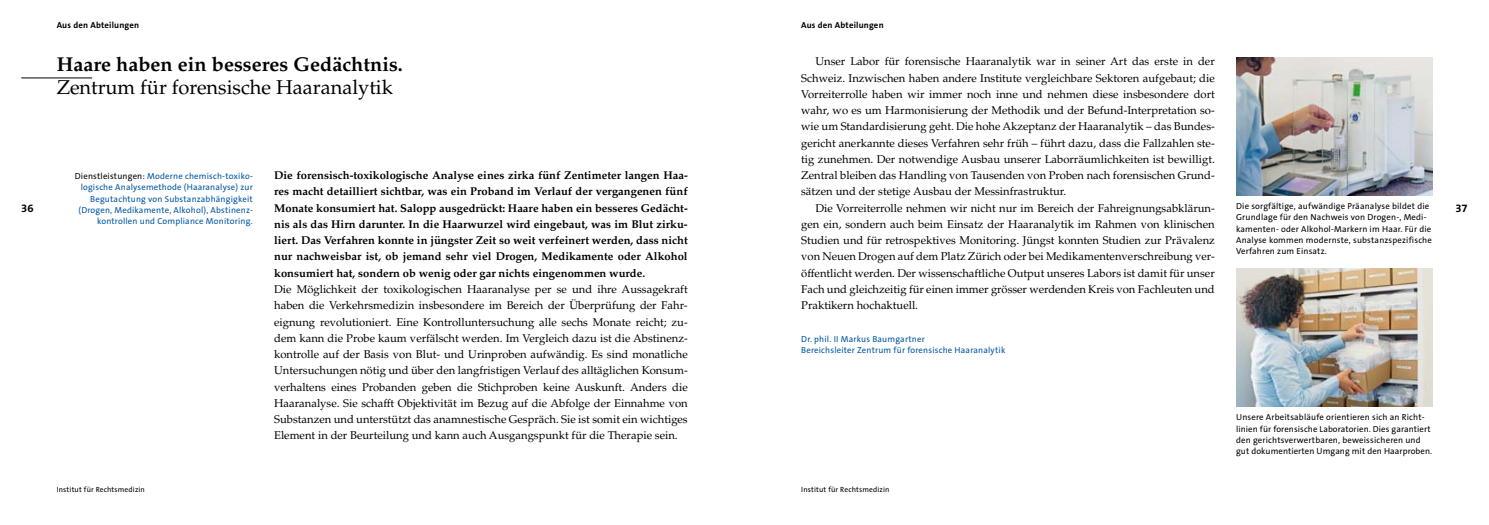
<style>
.page{position:relative;width:1489px;height:525px;background:#fff}
.page>*{position:absolute;margin:0;border:0;box-sizing:border-box;transform-origin:0 0}
.t1{font:20px "Palatino LT Std";color:#000}
.t2{font:700 20px "Palatino LT Std";color:#000}
.t3{font:11.25px/16.2px "Palatino LT Std";color:#000;text-align:justify}
.t4{font:700 11.25px/16.2px "Palatino LT Std";color:#000;text-align:justify}
.t5{font:700 11.25px "The Sans B7";color:#000}
.t6{font:8.75px/11.2px "The Sans B5 Plain";letter-spacing:.02em;color:#000}
.t7{font:8.75px/11.2px "The Sans B5 Plain";letter-spacing:.02em;color:#0057a3;text-align:right}
.t8{font:700 8.75px "The Sans B7";letter-spacing:.02em;color:#000}
.t9{font:7.5px "The Sans B5 Plain";letter-spacing:.02em;color:#000}
.s1{color:#000}
</style>
<div class="page">
<hr style="left:21px;top:77px;width:71px;height:1px;background:#000">
<img style="left:1236px;top:57px;width:195px;height:138px">
<img style="left:1236px;top:268px;width:195px;height:138px">
<p class="t8" style="left:57px;top:20px;width:84px">Aus den Abteilungen</p>
<p class="t8" style="left:801px;top:20px;width:84px">Aus den Abteilungen</p>
<h1 class="t2" style="left:57px;top:53px;width:348px">Haare haben ein besseres Gedächtnis.</h1>
<h1 class="t1" style="left:57px;top:75px;width:337px">Zentrum für forensische Haaranalytik</h1>
<p class="t3" style="left:801px;top:53px;width:415px;text-indent:14px">Unser Labor für forensische Haaranalytik war in seiner Art das erste in der Schweiz. Inzwischen haben andere Institute vergleichbare Sektoren aufgebaut; die Vorreiterrolle haben wir immer noch inne und nehmen diese insbesondere dort wahr, wo es um Harmonisierung der Methodik und der Befund-Interpretation so&shy;wie um Standardisierung geht. Die hohe Akzeptanz der Haaranalytik – das Bundes&shy;gericht anerkannte dieses Verfahren sehr früh – führt dazu, dass die Fallzahlen ste&shy;tig zunehmen. Der notwendige Ausbau unserer Laborräumlichkeiten ist bewilligt.<br>Zentral bleiben das Handling von Tausenden von Proben nach forensischen Grund&shy;sätzen und der stetige Ausbau der Messinfrastruktur.</p>
<p class="t3" style="left:801px;top:200px;width:415px;text-indent:14px">Die Vorreiterrolle nehmen wir nicht nur im Bereich der Fahreignungsabklärun&shy;gen ein, sondern auch beim Einsatz der Haaranalytik im Rahmen von klinischen Studien und für retrospektives Monitoring. Jüngst konnten Studien zur Prävalenz von Neuen Drogen auf dem Platz Zürich oder bei Medikamentenverschreibung ver&shy;öffentlicht werden. Der wissenschaftliche Output unseres Labors ist damit für unser Fach und gleichzeitig für einen immer grösser werdenden Kreis von Fachleuten und Praktikern hochaktuell.</p>
<p class="t7" style="left:801px;top:333px;width:205px;text-align:left">Dr. phil. II Markus Baumgartner<br>Bereichsleiter Zentrum für forensische Haaranalytik</p>
<p class="t4" style="left:274px;top:167px;width:415px">Die forensisch-toxikologische Analyse eines zirka fünf Zentimeter langen Haa&shy;res macht detailliert sichtbar, was ein Proband im Verlauf der vergangenen fünf Monate konsumiert hat. Salopp ausgedrückt: Haare haben ein besseres Gedächt&shy;nis als das Hirn darunter. In die Haarwurzel wird eingebaut, was im Blut zirku&shy;liert. Das Verfahren konnte in jüngster Zeit so weit verfeinert werden, dass nicht nur nachweisbar ist, ob jemand sehr viel Drogen, Medikamente oder Alkohol konsumiert hat, sondern ob wenig oder gar nichts eingenommen wurde.</p>
<p class="t3" style="left:274px;top:281px;width:415px">Die Möglichkeit der toxikologischen Haaranalyse per se und ihre Aussagekraft haben die Verkehrsmedizin insbesondere im Bereich der Überprüfung der Fahr&shy;eignung revolutioniert. Eine Kontrolluntersuchung alle sechs Monate reicht; zu&shy;dem kann die Probe kaum verfälscht werden. Im Vergleich dazu ist die Abstinenz&shy;kontrolle auf der Basis von Blut- und Urinproben aufwändig. Es sind monatliche Untersuchungen nötig und über den langfristigen Verlauf des alltäglichen Konsum&shy;verhaltens eines Probanden geben die Stichproben keine Auskunft. Anders die Haaranalyse. Sie schafft Objektivität im Bezug auf die Abfolge der Einnahme von Substanzen und unterstützt das anamnestische Gespräch. Sie ist somit ein wichtiges Element in der Beurteilung und kann auch Ausgangspunkt für die Therapie sein.</p>
<p class="t7" style="left:75px;top:171px;width:179px"><span class="s1">Dienstleistungen:</span> Moderne chemisch-toxiko&shy;logische Analysemethode (Haaranalyse) zur Begutachtung von Substanzabhängigkeit (Drogen, Medikamente, Alkohol), Abstinenz&shy;kontrollen und Compliance Monitoring.</p>
<p class="t6" style="left:1235px;top:201px;width:197px">Die sorgfältige, aufwändige Präanalyse bildet die Grundlage für den Nachweis von Drogen-, Medi&shy;kamenten- oder Alkohol-Markern im Haar. Für die Analyse kommen modernste, substanzspezifische Verfahren zum Einsatz.</p>
<p class="t5" style="left:21px;top:202px;width:14px">36</p>
<p class="t5" style="left:1455px;top:202px;width:14px">37</p>
<p class="t6" style="left:1235px;top:412px;width:198px">Unsere Arbeitsabläufe orientieren sich an Richt&shy;linien für forensische Laboratorien. Dies garantiert den gerichtsverwertbaren, beweissicheren und gut dokumentierten Umgang mit den Haarproben.</p>
<p class="t9" style="left:57px;top:485px;width:90px">Institut für Rechtsmedizin</p>
<p class="t9" style="left:801px;top:485px;width:90px">Institut für Rechtsmedizin</p>
</div>
